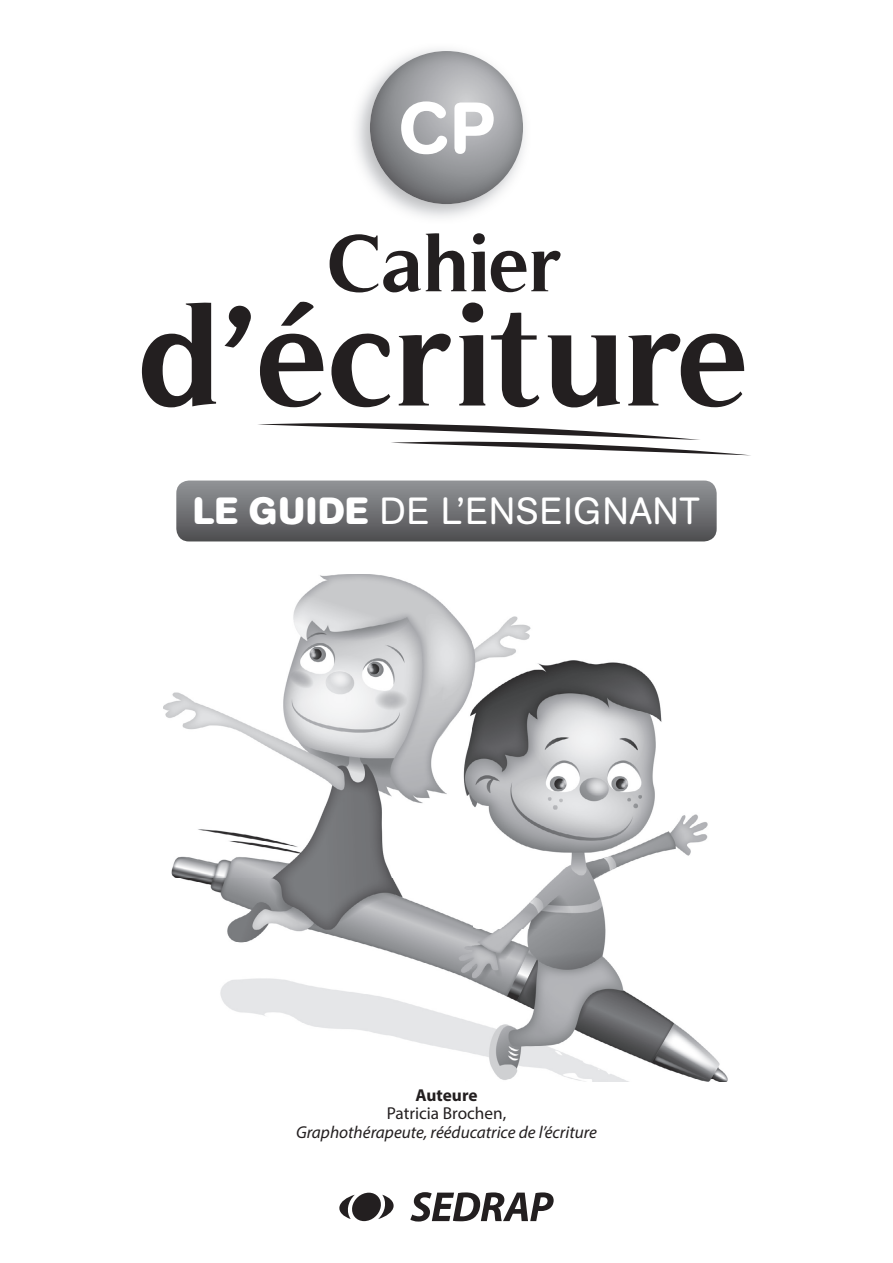
<style>
.page{position:relative;width:893px;height:1263px;background:#fff}
.page>*{position:absolute;margin:0;border:0;box-sizing:border-box;transform-origin:0 0}
.t1{font:700 144.9px "Timeless";color:#231f20}
.t2{font:700 81.6px "Timeless";color:#231f20}
.t3{font:500 72px "AG Book Rounded";color:#fff}
.t4{font:37.5px "AG Book Rounded";letter-spacing:.01em;color:#fff}
.t5{font:italic 17.25px "Myriad Pro";color:#231f20}
.t6{font:17.25px "Myriad Pro";color:#231f20}
.t7{font:700 17.25px "Myriad Pro";color:#231f20}
.s1{font-weight:700}
</style>
<div class="page">
<img style="left:163px;top:574px;width:565px;height:508px">
<svg style="left:410px;top:1192px;width:144px;height:29px"></svg>
<svg style="left:339px;top:1193px;width:55px;height:28px"></svg>
<svg style="left:258px;top:423px;width:489px;height:32px"></svg>
<img style="left:356px;top:49px;width:169px;height:169px">
<img style="left:370px;top:51px;width:153px;height:153px;border-radius:77px">
<svg style="left:176px;top:480px;width:541px;height:61px;background:#727376"></svg>
<h3 class="t3" style="left:399px;top:86px;width:96px">CP</h3>
<h2 class="t2" style="left:329px;top:215px;width:237px">Cahier</h2>
<h1 class="t1" style="left:141px;top:270px;width:612px">d’écriture</h1>
<h3 class="t4" style="left:193px;top:490px;width:508px"><span class="s1">LE GUIDE</span> DE L’ENSEIGNANT</h3>
<p class="t7" style="left:415px;top:1083px;width:64px">Auteure</p>
<p class="t6" style="left:387px;top:1103px;width:121px">Patricia Brochen,</p>
<p class="t5" style="left:296px;top:1121px;width:302px">Graphothérapeute, rééducatrice de l’écriture</p>
</div>
